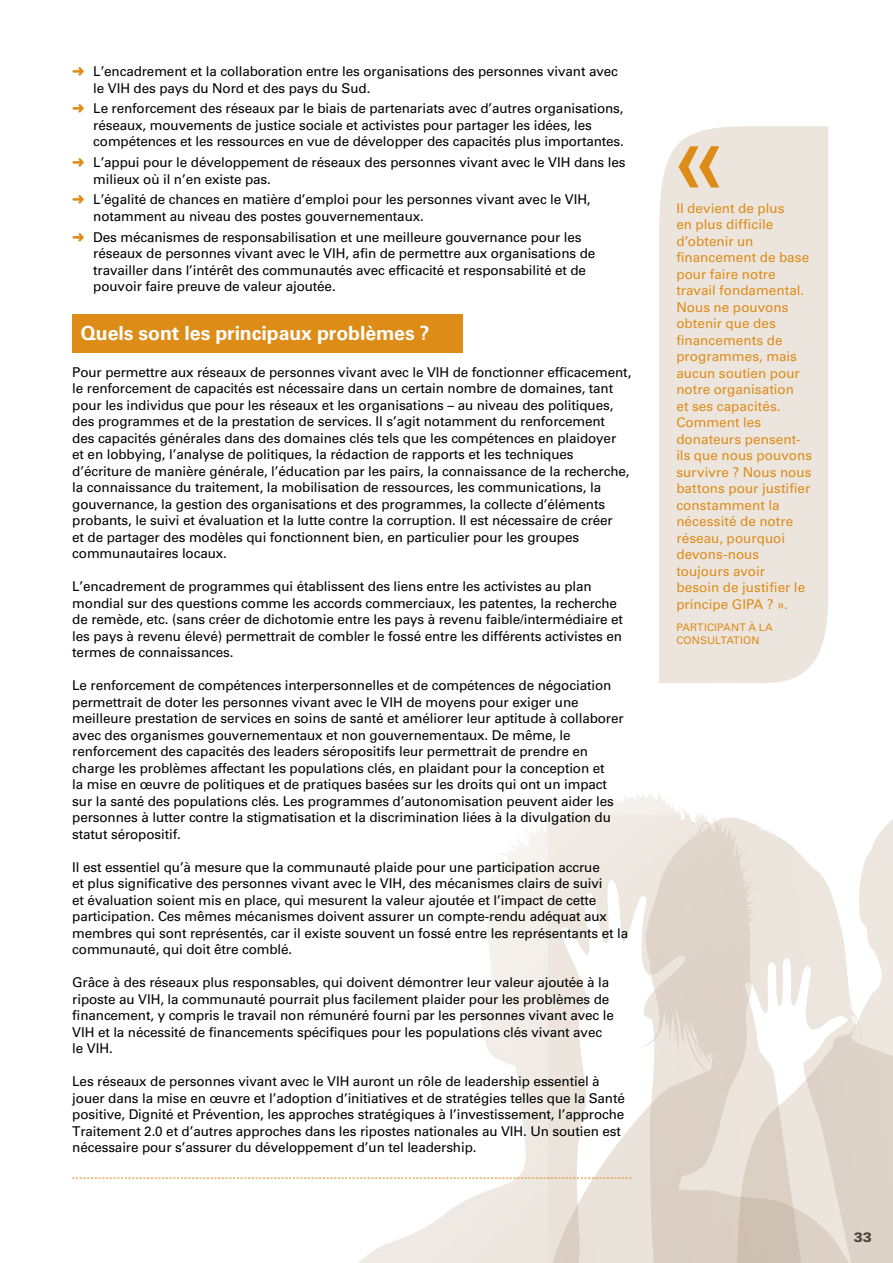
<style>
.page{position:relative;width:893px;height:1263px;background:#fff}
.page>*{position:absolute;margin:0;border:0;box-sizing:border-box;transform-origin:0 0}
.t1{font:700 19.5px "Univers";letter-spacing:-.005em;color:#fff}
.t2{font:13.5px/16.5px "Univers";letter-spacing:-.01em;color:#000}
.t3{font:13.5px/16.5px "Univers";color:#dd8c18}
.t4{font:900 13.5px "Univers";color:#000}
.t5{font:10.5px "Univers";color:#dd8c18}
.s1{color:#dd8c18}
</style>
<div class="page">
<svg style="left:323px;top:792px;width:380px;height:471px"></svg>
<svg style="left:549px;top:815px;width:185px;height:448px"></svg>
<svg style="left:734px;top:818px;width:159px;height:445px"></svg>
<div style="left:659px;top:126px;width:169px;height:557px;background:#ece5de"></div>
<svg style="left:72px;top:1178px;width:559px;height:1px"></svg>
<div style="left:72px;top:314px;width:391px;height:38px;background:#dd8c18"></div>
<svg style="left:678px;top:146px;width:41px;height:41px;background:#e5bd86"></svg>
<p class="t2" style="left:93px;top:63px;width:526px;text-indent:-21px"><span class="s1">➜</span> L’encadrement et la collaboration entre les organisations des personnes vivant avec le VIH des pays du Nord et des pays du Sud.</p>
<p class="t2" style="left:93px;top:100px;width:532px;text-indent:-21px"><span class="s1">➜</span> Le renforcement des réseaux par le biais de partenariats avec d’autres organisations, réseaux, mouvements de justice sociale et activistes pour partager les idées, les compétences et les ressources en vue de développer des capacités plus importantes.</p>
<p class="t2" style="left:93px;top:154px;width:534px;text-indent:-21px"><span class="s1">➜</span> L’appui pour le développement de réseaux des personnes vivant avec le VIH dans les milieux où il n’en existe pas.</p>
<p class="t2" style="left:93px;top:191px;width:499px;text-indent:-21px"><span class="s1">➜</span> L’égalité de chances en matière d’emploi pour les personnes vivant avec le VIH, notamment au niveau des postes gouvernementaux.</p>
<p class="t2" style="left:93px;top:229px;width:504px;text-indent:-21px"><span class="s1">➜</span> Des mécanismes de responsabilisation et une meilleure gouvernance pour les réseaux de personnes vivant avec le VIH, afin de permettre aux organisations de travailler dans l’intérêt des communautés avec efficacité et responsabilité et de pouvoir faire preuve de valeur ajoutée.</p>
<h1 class="t1" style="left:81px;top:322px;width:350px">Quels sont les principaux problèmes ?</h1>
<p class="t2" style="left:72px;top:364px;width:561px">Pour permettre aux réseaux de personnes vivant avec le VIH de fonctionner efficacement, le renforcement de capacités est nécessaire dans un certain nombre de domaines, tant pour les individus que pour les réseaux et les organisations – au niveau des politiques, des programmes et de la prestation de services. Il s’agit notamment du renforcement<br>des capacités générales dans des domaines clés tels que les compétences en plaidoyer et en lobbying, l’analyse de politiques, la rédaction de rapports et les techniques d’écriture de manière générale, l’éducation par les pairs, la connaissance de la recherche, la connaissance du traitement, la mobilisation de ressources, les communications, la gouvernance, la gestion des organisations et des programmes, la collecte d’éléments probants, le suivi et évaluation et la lutte contre la corruption. Il est nécessaire de créer<br>et de partager des modèles qui fonctionnent bien, en particulier pour les groupes communautaires locaux.</p>
<p class="t2" style="left:72px;top:578px;width:552px">L’encadrement de programmes qui établissent des liens entre les activistes au plan mondial sur des questions comme les accords commerciaux, les patentes, la recherche de remède, etc. (sans créer de dichotomie entre les pays à revenu faible/intermédiaire et les pays à revenu élevé) permettrait de combler le fossé entre les différents activistes en termes de connaissances.</p>
<p class="t2" style="left:72px;top:677px;width:553px">Le renforcement de compétences interpersonnelles et de compétences de négociation permettrait de doter les personnes vivant avec le VIH de moyens pour exiger une meilleure prestation de services en soins de santé et améliorer leur aptitude à collaborer avec des organismes gouvernementaux et non gouvernementaux. De même, le renforcement des capacités des leaders séropositifs leur permettrait de prendre en charge les problèmes affectant les populations clés, en plaidant pour la conception et<br>la mise en œuvre de politiques et de pratiques basées sur les droits qui ont un impact sur la santé des populations clés. Les programmes d’autonomisation peuvent aider les personnes à lutter contre la stigmatisation et la discrimination liées à la divulgation du statut séropositif.</p>
<p class="t2" style="left:72px;top:858px;width:557px">Il est essentiel qu’à mesure que la communauté plaide pour une participation accrue<br>et plus significative des personnes vivant avec le VIH, des mécanismes clairs de suivi<br>et évaluation soient mis en place, qui mesurent la valeur ajoutée et l’impact de cette participation. Ces mêmes mécanismes doivent assurer un compte-rendu adéquat aux membres qui sont représentés, car il existe souvent un fossé entre les représentants et la communauté, qui doit être comblé.</p>
<p class="t2" style="left:72px;top:974px;width:543px">Grâce à des réseaux plus responsables, qui doivent démontrer leur valeur ajoutée à la riposte au VIH, la communauté pourrait plus facilement plaider pour les problèmes de financement, y compris le travail non rémunéré fourni par les personnes vivant avec le VIH et la nécessité de financements spécifiques pour les populations clés vivant avec le VIH.</p>
<p class="t2" style="left:72px;top:1073px;width:554px">Les réseaux de personnes vivant avec le VIH auront un rôle de leadership essentiel à jouer dans la mise en œuvre et l’adoption d’initiatives et de stratégies telles que la Santé positive, Dignité et Prévention, les approches stratégiques à l’investissement, l’approche Traitement 2.0 et d’autres approches dans les ripostes nationales au VIH. Un soutien est nécessaire pour s’assurer du développement d’un tel leadership.</p>
<p class="t3" style="left:676px;top:200px;width:137px">Il devient de plus<br>en plus difficile d’obtenir un financement de base pour faire notre travail fondamental.<br>Nous ne pouvons obtenir que des financements de programmes, mais aucun soutien pour notre organisation<br>et ses capacités.<br>Comment les donateurs pensent&shy;ils que nous pouvons survivre ? Nous nous battons pour justifier constamment la nécessité de notre réseau, pourquoi devons-nous toujours avoir<br>besoin de justifier le principe GIPA ? ».</p>
<p class="t5" style="left:676px;top:621px;width:14px">Participant</p>
<p class="t5" style="left:748px;top:621px;width:18px">à la</p>
<p class="t5" style="left:676px;top:634px;width:8px">consultation</p>
<p class="t4" style="left:854px;top:1228px;width:20px">33</p>
</div>
